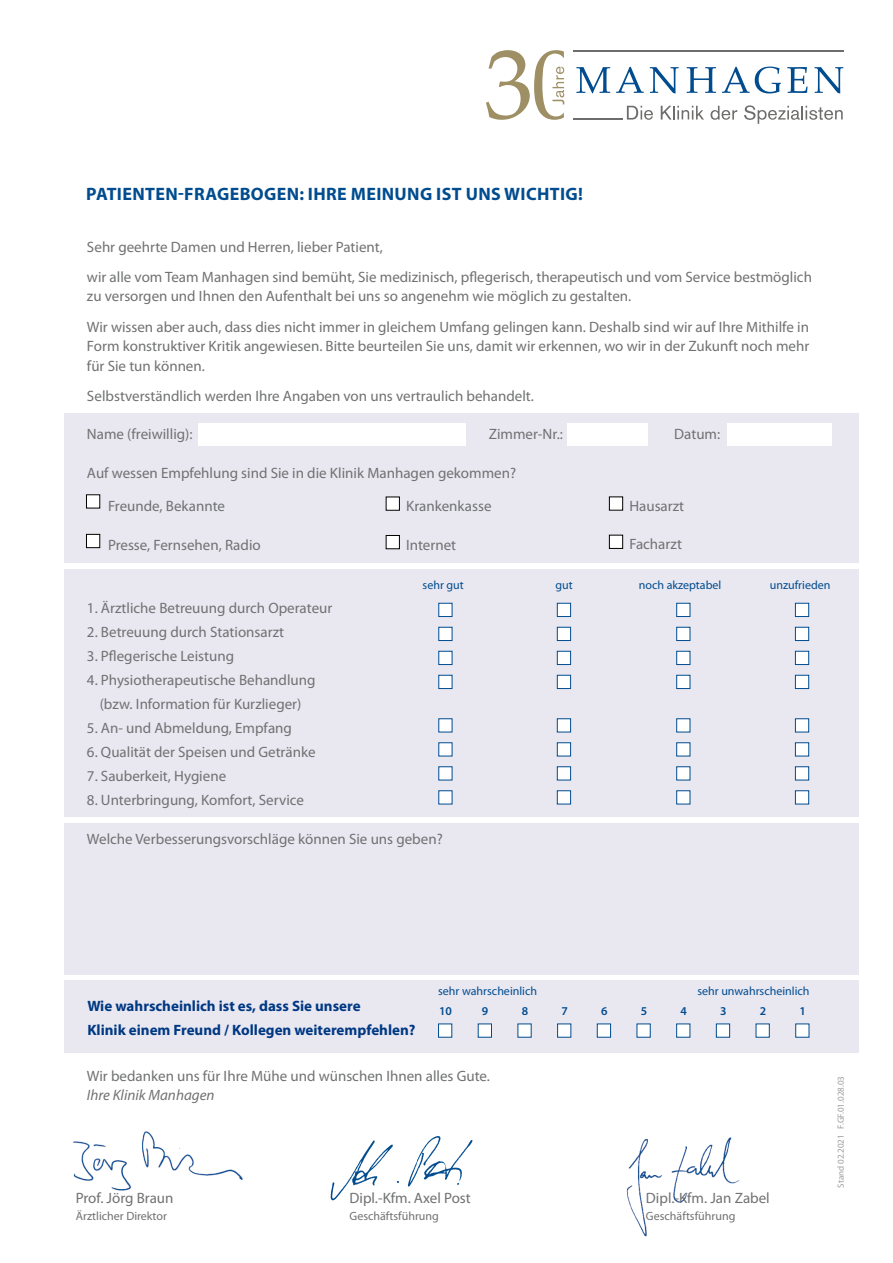
<style>
.page{position:relative;width:893px;height:1263px;background:#fff}
.page>*{position:absolute;margin:0;border:0;box-sizing:border-box;transform-origin:0 0}
.t1{font:700 18px "Myriad Pro";letter-spacing:.02em;color:#014c8f}
.t2{font:15px/30.2px "Myriad Pro";color:#707172}
.t3{font:700 15px/24px "Myriad Pro";color:#003882}
.t4{font:italic 15px "Myriad Pro";color:#707172}
.t5{font:12px "Myriad Pro";color:#014c8f}
.t6{font:12px "Myriad Pro";color:#707172}
.t7{font:600 12px "Myriad Pro";color:#014c8f}
.t8{font:9px "Myriad Pro";color:#9c9e9f}
</style>
<div class="page">
<div style="left:64px;top:823px;width:795px;height:151px;background:#e9e8f1"></div>
<div style="left:64px;top:414px;width:795px;height:149px;background:#e9e8f1"></div>
<div style="left:64px;top:569px;width:795px;height:248px;background:#e9e8f1"></div>
<div style="left:199px;top:423px;width:267px;height:22px;background:#fff"></div>
<div style="left:567px;top:423px;width:81px;height:22px;background:#fff"></div>
<div style="left:727px;top:423px;width:104px;height:22px;background:#fff"></div>
<div style="left:86px;top:495px;width:14px;height:13px;background:#fff"></div>
<div style="left:86px;top:494px;width:14px;height:14px;border:1px solid #000"></div>
<div style="left:86px;top:534px;width:14px;height:14px;background:#fff"></div>
<div style="left:86px;top:534px;width:14px;height:14px;border:1px solid #000"></div>
<div style="left:438px;top:603px;width:14px;height:14px;background:#fff;border:1px solid #014c8f"></div>
<div style="left:557px;top:603px;width:14px;height:14px;background:#fff;border:1px solid #014c8f"></div>
<div style="left:676px;top:603px;width:14px;height:14px;background:#fff;border:1px solid #014c8f"></div>
<div style="left:795px;top:603px;width:14px;height:14px;background:#fff;border:1px solid #014c8f"></div>
<div style="left:438px;top:627px;width:14px;height:14px;background:#fff;border:1px solid #014c8f"></div>
<div style="left:557px;top:627px;width:14px;height:14px;background:#fff;border:1px solid #014c8f"></div>
<div style="left:676px;top:627px;width:14px;height:14px;background:#fff;border:1px solid #014c8f"></div>
<div style="left:795px;top:627px;width:14px;height:14px;background:#fff;border:1px solid #014c8f"></div>
<div style="left:438px;top:651px;width:14px;height:14px;background:#fff;border:1px solid #014c8f"></div>
<div style="left:557px;top:651px;width:14px;height:14px;background:#fff;border:1px solid #014c8f"></div>
<div style="left:676px;top:651px;width:14px;height:14px;background:#fff;border:1px solid #014c8f"></div>
<div style="left:795px;top:651px;width:14px;height:14px;background:#fff;border:1px solid #014c8f"></div>
<div style="left:438px;top:675px;width:14px;height:14px;background:#fff;border:1px solid #014c8f"></div>
<div style="left:557px;top:675px;width:14px;height:14px;background:#fff;border:1px solid #014c8f"></div>
<div style="left:676px;top:675px;width:14px;height:14px;background:#fff;border:1px solid #014c8f"></div>
<div style="left:795px;top:675px;width:14px;height:14px;background:#fff;border:1px solid #014c8f"></div>
<svg style="left:438px;top:718px;width:14px;height:14px"></svg>
<div style="left:557px;top:718px;width:14px;height:14px;background:#fff;border:1px solid #014c8f"></div>
<div style="left:676px;top:718px;width:14px;height:14px;background:#fff;border:1px solid #014c8f"></div>
<div style="left:795px;top:718px;width:14px;height:14px;background:#fff;border:1px solid #014c8f"></div>
<svg style="left:438px;top:742px;width:14px;height:14px"></svg>
<div style="left:557px;top:742px;width:14px;height:14px;background:#fff;border:1px solid #014c8f"></div>
<div style="left:676px;top:742px;width:14px;height:14px;background:#fff;border:1px solid #014c8f"></div>
<div style="left:795px;top:742px;width:14px;height:14px;background:#fff;border:1px solid #014c8f"></div>
<svg style="left:438px;top:766px;width:14px;height:14px"></svg>
<div style="left:557px;top:766px;width:14px;height:14px;background:#fff;border:1px solid #014c8f"></div>
<div style="left:676px;top:766px;width:14px;height:14px;background:#fff;border:1px solid #014c8f"></div>
<div style="left:795px;top:766px;width:14px;height:14px;background:#fff;border:1px solid #014c8f"></div>
<svg style="left:438px;top:790px;width:14px;height:14px"></svg>
<div style="left:557px;top:790px;width:14px;height:14px;background:#fff;border:1px solid #014c8f"></div>
<div style="left:676px;top:790px;width:14px;height:14px;background:#fff;border:1px solid #014c8f"></div>
<div style="left:795px;top:790px;width:14px;height:14px;background:#fff;border:1px solid #014c8f"></div>
<div style="left:386px;top:497px;width:13px;height:13px;background:#fff"></div>
<div style="left:386px;top:497px;width:14px;height:14px;border:1px solid #000"></div>
<div style="left:386px;top:535px;width:13px;height:14px;background:#fff"></div>
<div style="left:386px;top:535px;width:14px;height:14px;border:1px solid #000"></div>
<img style="left:73px;top:1131px;width:170px;height:60px">
<img style="left:330px;top:1136px;width:143px;height:65px">
<img style="left:626px;top:1137px;width:114px;height:99px">
<div style="left:609px;top:497px;width:14px;height:13px;background:#fff"></div>
<div style="left:609px;top:496px;width:14px;height:14px;border:1px solid #000"></div>
<div style="left:609px;top:535px;width:14px;height:13px;background:#fff"></div>
<div style="left:609px;top:535px;width:14px;height:14px;border:1px solid #000"></div>
<div style="left:64px;top:980px;width:795px;height:72px;background:#e9e8f1"></div>
<svg style="left:795px;top:1023px;width:14px;height:14px"></svg>
<div style="left:756px;top:1023px;width:14px;height:14px;background:#fff;border:1px solid #014c8f"></div>
<div style="left:716px;top:1023px;width:14px;height:14px;background:#fff;border:1px solid #014c8f"></div>
<div style="left:676px;top:1023px;width:14px;height:14px;background:#fff;border:1px solid #014c8f"></div>
<svg style="left:637px;top:1023px;width:14px;height:14px"></svg>
<div style="left:597px;top:1023px;width:14px;height:14px;background:#fff;border:1px solid #014c8f"></div>
<div style="left:557px;top:1023px;width:14px;height:14px;background:#fff;border:1px solid #014c8f"></div>
<svg style="left:517px;top:1023px;width:15px;height:14px"></svg>
<div style="left:478px;top:1023px;width:14px;height:14px;background:#fff;border:1px solid #014c8f"></div>
<div style="left:438px;top:1023px;width:14px;height:14px;background:#fff;border:1px solid #014c8f"></div>
<svg style="left:627px;top:106px;width:26px;height:14px"></svg>
<svg style="left:661px;top:106px;width:43px;height:14px"></svg>
<svg style="left:710px;top:106px;width:27px;height:14px"></svg>
<svg style="left:744px;top:105px;width:99px;height:19px"></svg>
<hr style="left:573px;top:118px;width:50px;height:2px;background:#6e6d6c">
<hr style="left:573px;top:50px;width:270px;height:1px;background:#6e6d6c">
<svg style="left:576px;top:67px;width:34px;height:26px"></svg>
<svg style="left:616px;top:67px;width:28px;height:26px"></svg>
<svg style="left:650px;top:67px;width:29px;height:27px"></svg>
<svg style="left:687px;top:67px;width:29px;height:26px"></svg>
<svg style="left:722px;top:67px;width:27px;height:26px"></svg>
<svg style="left:755px;top:67px;width:26px;height:26px"></svg>
<svg style="left:787px;top:67px;width:21px;height:26px"></svg>
<svg style="left:814px;top:67px;width:29px;height:27px"></svg>
<svg style="left:486px;top:50px;width:78px;height:70px"></svg>
<p class="t1" style="left:86px;top:182px;width:498px">Patienten-Fragebogen: Ihre Meinung ist uns wichtig!</p>
<p class="t2" style="left:87px;top:231px;width:726px">Sehr geehrte Damen und Herren, lieber Patient,<br>wir alle vom Team Manhagen sind bemüht, Sie medizinisch, pflegerisch, therapeutisch und vom Service bestmöglich</p>
<p class="t2" style="left:87px;top:281px;width:723px">zu versorgen und Ihnen den Aufenthalt bei uns so angenehm wie möglich zu gestalten.<br>Wir wissen aber auch, dass dies nicht immer in gleichem Umfang gelingen kann. Deshalb sind wir auf Ihre Mithilfe in</p>
<p class="t2" style="left:87px;top:336px;width:724px;line-height:19.5px">Form konstruktiver Kritik angewiesen. Bitte beurteilen Sie uns, damit wir erkennen, wo wir in der Zukunft noch mehr für Sie tun können.</p>
<p class="t2" style="left:87px;top:380px;width:448px">Selbstverständlich werden Ihre Angaben von uns vertraulich behandelt.</p>
<p class="t2" style="left:87px;top:419px;width:107px">Name (freiwillig):</p>
<p class="t2" style="left:489px;top:419px;width:76px">Zimmer-Nr.:</p>
<p class="t2" style="left:674px;top:419px;width:48px">Datum:</p>
<p class="t2" style="left:108px;top:457px;width:410px;line-height:32.5px;text-indent:-21px">Auf wessen Empfehlung sind Sie in die Klinik Manhagen gekommen?<br>Freunde, Bekannte</p>
<p class="t2" style="left:406px;top:491px;width:87px">Krankenkasse</p>
<p class="t2" style="left:629px;top:490px;width:56px">Hausarzt</p>
<p class="t2" style="left:629px;top:528px;width:54px">Facharzt</p>
<p class="t2" style="left:108px;top:529px;width:154px">Presse, Fernsehen, Radio</p>
<p class="t2" style="left:406px;top:529px;width:52px">Internet</p>
<p class="t5" style="left:423px;top:577px;width:43px">sehr gut</p>
<p class="t5" style="left:555px;top:577px;width:19px">gut</p>
<p class="t5" style="left:639px;top:577px;width:84px">noch akzeptabel</p>
<p class="t5" style="left:770px;top:577px;width:62px">unzufrieden</p>
<p class="t2" style="left:87px;top:592px;width:247px">1. Ärztliche Betreuung durch Operateur</p>
<p class="t2" style="left:87px;top:616px;width:199px">2. Betreuung durch Stationsarzt</p>
<p class="t2" style="left:87px;top:640px;width:149px">3. Pflegerische Leistung</p>
<p class="t2" style="left:87px;top:667px;width:230px;line-height:24px;text-align:center">4. Physiotherapeutische Behandlung (bzw. Information für Kurzlieger)</p>
<p class="t2" style="left:87px;top:712px;width:206px">5. An- und Abmeldung, Empfang</p>
<p class="t2" style="left:87px;top:736px;width:230px">6. Qualität der Speisen und Getränke</p>
<p class="t2" style="left:87px;top:760px;width:141px">7. Sauberkeit, Hygiene</p>
<p class="t2" style="left:87px;top:784px;width:218px">8. Unterbringung, Komfort, Service</p>
<p class="t2" style="left:87px;top:823px;width:357px">Welche Verbesserungsvorschläge können Sie uns geben?</p>
<p class="t3" style="left:87px;top:993px;width:330px">Wie wahrscheinlich ist es, dass Sie unsere<br>Klinik einem Freund / Kollegen weiterempfehlen?</p>
<p class="t5" style="left:438px;top:984px;width:100px">sehr wahrscheinlich</p>
<p class="t5" style="left:697px;top:984px;width:114px">sehr unwahrscheinlich</p>
<p class="t7" style="left:439px;top:1003px;width:14px">10</p>
<p class="t7" style="left:482px;top:1003px;width:8px">9</p>
<p class="t7" style="left:522px;top:1003px;width:8px">8</p>
<p class="t7" style="left:561px;top:1003px;width:8px">7</p>
<p class="t7" style="left:601px;top:1003px;width:8px">6</p>
<p class="t7" style="left:641px;top:1003px;width:8px">5</p>
<p class="t7" style="left:680px;top:1003px;width:8px">4</p>
<p class="t7" style="left:720px;top:1003px;width:8px">3</p>
<p class="t7" style="left:760px;top:1003px;width:8px">2</p>
<p class="t7" style="left:799px;top:1003px;width:8px">1</p>
<p class="t2" style="left:87px;top:1060px;width:404px">Wir bedanken uns für Ihre Mühe und wünschen Ihnen alles Gute.</p>
<p class="t4" style="left:87px;top:1086px;width:129px">Ihre Klinik Manhagen</p>
<p class="t2" style="left:76px;top:1183px;width:99px">Prof. Jörg Braun</p>
<p class="t6" style="left:76px;top:1208px;width:93px">Ärztlicher Direktor</p>
<p class="t2" style="left:349px;top:1183px;width:123px">Dipl.-Kfm. Axel Post</p>
<p class="t6" style="left:349px;top:1208px;width:91px">Geschäftsführung</p>
<p class="t2" style="left:646px;top:1183px;width:125px">Dipl.-Kfm. Jan Zabel</p>
<p class="t6" style="left:646px;top:1208px;width:91px">Geschäftsführung</p>
<p class="t8" style="left:835px;top:1188px;width:113px;rotate:-90deg">Stand 02.2021 F.GF.01.028.03</p>
</div>
